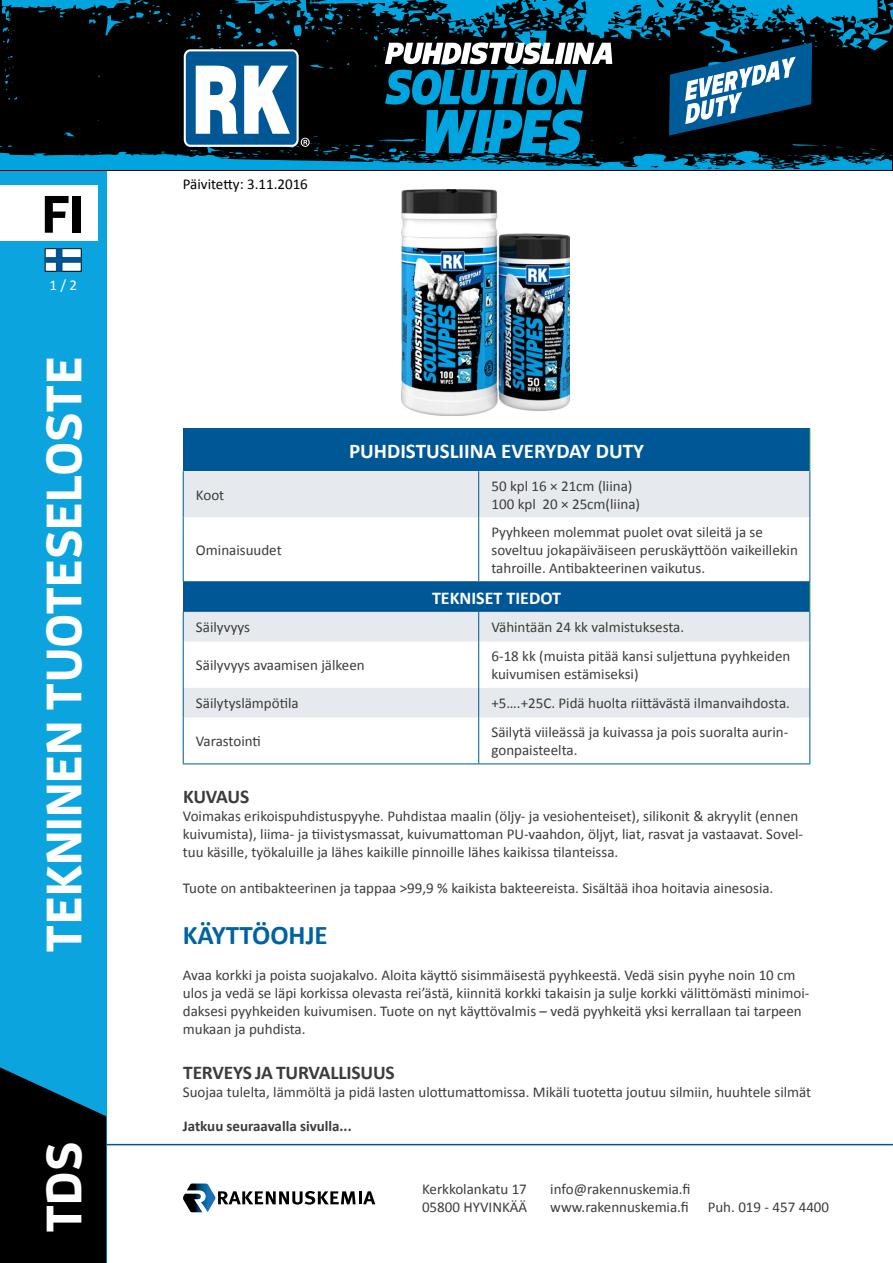
<style>
.page{position:relative;width:893px;height:1263px;background:#fff}
.page>*{position:absolute;margin:0;border:0;box-sizing:border-box;transform-origin:0 0}
.t1{font:700 52.5px "Enzo OT";color:#000}
.t2{font:700 49.5px "Enzo OT";color:#fff}
.technical_data_parag{font:700 27px "Calibri";color:#00639f}
.t3{font:700 21px "Calibri";color:#fff}
.technical_data_parag-2{font:700 19.5px "Calibri";letter-spacing:-.01em;color:#3c3c3b}
.t4{font:700 18px "Calibri";color:#fff}
.technical_data_parag-3{font:15px/18px "Calibri";color:#3c3c3b}
.technical_data_parag-4{font:700 15px "Calibri";color:#3c3c3b}
.technical_data_parag-5{font:15px "Calibri";color:#000}
.technical_data_parag-6{font:15px "Calibri";color:#fff}
</style>
<div class="page">
<div style="left:0;top:170px;width:106px;height:1093px;background:#0ba4de"></div>
<svg style="left:0;top:1067px;width:106px;height:196px;background:#01141c"></svg>
<svg style="left:0;top:0;width:893px;height:99px;background:#00374b"></svg>
<hr style="left:106px;top:1144px;width:787px;height:1px;background:#005795">
<div style="left:0;top:186px;width:98px;height:55px;background:#fff"></div>
<svg style="left:183px;top:1183px;width:192px;height:29px"></svg>
<svg style="left:45px;top:248px;width:36px;height:23px"></svg>
<svg style="left:0;top:42px;width:892px;height:128px;background:#173d4e"></svg>
<div style="left:183px;top:582px;width:627px;height:30px;background:#005795"></div>
<svg style="left:184px;top:612px;width:625px;height:106px;fill:#e6eaee"></svg>
<hr style="left:809px;top:582px;width:1px;height:30px;background:#3fa535">
<hr style="left:183px;top:612px;width:1px;height:30px;background:#005795">
<hr style="left:478px;top:612px;width:1px;height:30px;background:#005795">
<hr style="left:809px;top:612px;width:1px;height:30px;background:#005795">
<hr style="left:183px;top:642px;width:1px;height:46px;background:#005795">
<hr style="left:478px;top:642px;width:1px;height:46px;background:#005795">
<hr style="left:809px;top:642px;width:1px;height:46px;background:#005795">
<hr style="left:183px;top:688px;width:1px;height:30px;background:#005795">
<hr style="left:478px;top:688px;width:1px;height:30px;background:#005795">
<hr style="left:809px;top:688px;width:1px;height:30px;background:#005795">
<hr style="left:478px;top:718px;width:1px;height:45px;background:#005795">
<hr style="left:183px;top:718px;width:1px;height:45px;background:#005795">
<hr style="left:809px;top:718px;width:1px;height:45px;background:#005795">
<hr style="left:183px;top:763px;width:296px;height:1px;background:#005795">
<hr style="left:479px;top:763px;width:331px;height:1px;background:#005795">
<div style="left:183px;top:429px;width:627px;height:42px;background:#005795"></div>
<div style="left:184px;top:471px;width:625px;height:46px;background:#e6eaee"></div>
<hr style="left:809px;top:429px;width:1px;height:42px;background:#3fa535">
<hr style="left:183px;top:471px;width:1px;height:46px;background:#005795">
<hr style="left:478px;top:471px;width:1px;height:46px;background:#005795">
<hr style="left:809px;top:471px;width:1px;height:46px;background:#005795">
<hr style="left:183px;top:517px;width:1px;height:64px;background:#005795">
<hr style="left:478px;top:517px;width:1px;height:64px;background:#005795">
<hr style="left:809px;top:517px;width:1px;height:64px;background:#005795">
<hr style="left:183px;top:581px;width:296px;height:1px;background:#005795">
<hr style="left:479px;top:581px;width:331px;height:1px;background:#005795">
<img style="left:402px;top:189px;width:168px;height:227px">
<h1 class="t1" style="left:42px;top:181px;width:44px">FI</h1>
<p class="technical_data_parag-6" style="left:49px;top:276px;width:29px">1 / 2</p>
<h2 class="t2" style="left:33px;top:952px;width:597px;rotate:-90deg">TEKNINEN TUOTESELOSTE</h2>
<h2 class="t2" style="left:33px;top:1233px;width:93px;rotate:-90deg">TDS</h2>
<p class="technical_data_parag-5" style="left:183px;top:174px;width:127px">Päivitetty: 3.11.2016</p>
<p class="technical_data_parag-3" style="left:196px;top:486px;width:30px">Koot</p>
<p class="technical_data_parag-3" style="left:196px;top:541px;width:87px">Ominaisuudet</p>
<p class="t3" style="left:349px;top:437px;width:297px">PUHDISTUSLIINA EVERYDAY DUTY</p>
<p class="technical_data_parag-3" style="left:491px;top:477px;width:142px">50 kpl 16 × 21cm (liina)</p>
<p class="technical_data_parag-3" style="left:491px;top:495px;width:150px">100 kpl 20 × 25cm(liina)</p>
<p class="technical_data_parag-3" style="left:491px;top:523px;width:308px">Pyyhkeen molemmat puolet ovat sileitä ja se soveltuu jokapäiväiseen peruskäyttöön vaikeillekin tahroille. Antibakteerinen vaikutus.</p>
<p class="t4" style="left:432px;top:586px;width:130px">TEKNISET TIEDOT</p>
<p class="technical_data_parag-3" style="left:196px;top:618px;width:56px">Säilyvyys</p>
<p class="technical_data_parag-3" style="left:491px;top:618px;width:194px">Vähintään 24 kk valmistuksesta.</p>
<p class="technical_data_parag-3" style="left:196px;top:656px;width:170px">Säilyvyys avaamisen jälkeen</p>
<p class="technical_data_parag-3" style="left:491px;top:647px;width:300px">6-18 kk (muista pitää kansi suljettuna pyyhkeiden kuivumisen estämiseksi)</p>
<p class="technical_data_parag-3" style="left:196px;top:694px;width:104px">Säilytyslämpötila</p>
<p class="technical_data_parag-3" style="left:491px;top:694px;width:300px">+5….+25C. Pidä huolta riittävästä ilmanvaihdosta.</p>
<p class="technical_data_parag-3" style="left:196px;top:732px;width:66px">Varastointi</p>
<p class="technical_data_parag-3" style="left:491px;top:723px;width:298px">Säilytä viileässä ja kuivassa ja pois suoralta aurin&shy;gonpaisteelta.</p>
<p class="technical_data_parag-2" style="left:183px;top:784px;width:68px">KUVAUS</p>
<p class="technical_data_parag-3" style="left:183px;top:807px;width:622px">Voimakas erikoispuhdistuspyyhe. Puhdistaa maalin (öljy- ja vesiohenteiset), silikonit &amp; akryylit (ennen kuivumista), liima- ja tiivistysmassat, kuivumattoman PU-vaahdon, öljyt, liat, rasvat ja vastaavat. Sovel&shy;tuu käsille, työkaluille ja lähes kaikille pinnoille lähes kaikissa tilanteissa.</p>
<p class="technical_data_parag-3" style="left:183px;top:879px;width:592px">Tuote on antibakteerinen ja tappaa &gt;99,9 % kaikista bakteereista. Sisältää ihoa hoitavia ainesosia.</p>
<p class="technical_data_parag" style="left:183px;top:918px;width:146px">KÄYTTÖOHJE</p>
<p class="technical_data_parag-3" style="left:183px;top:966px;width:628px">Avaa korkki ja poista suojakalvo. Aloita käyttö sisimmäisestä pyyhkeestä. Vedä sisin pyyhe noin 10 cm ulos ja vedä se läpi korkissa olevasta rei’ästä, kiinnitä korkki takaisin ja sulje korkki välittömästi minimoi&shy;daksesi pyyhkeiden kuivumisen. Tuote on nyt käyttövalmis – vedä pyyhkeitä yksi kerrallaan tai tarpeen mukaan ja puhdista.</p>
<p class="technical_data_parag-2" style="left:183px;top:1060px;width:213px">TERVEYS JA TURVALLISUUS</p>
<p class="technical_data_parag-3" style="left:183px;top:1083px;width:630px">Suojaa tulelta, lämmöltä ja pidä lasten ulottumattomissa. Mikäli tuotetta joutuu silmiin, huuhtele silmät</p>
<p class="technical_data_parag-4" style="left:183px;top:1116px;width:170px">Jatkuu seuraavalla sivulla...</p>
<p class="technical_data_parag-3" style="left:422px;top:1180px;width:107px">Kerkkolankatu 17<br>05800 HYVINKÄÄ</p>
<p class="technical_data_parag-3" style="left:550px;top:1180px;width:142px">info@rakennuskemia.fi www.rakennuskemia.fi</p>
<p class="technical_data_parag-3" style="left:708px;top:1198px;width:123px">Puh. 019 - 457 4400</p>
</div>
